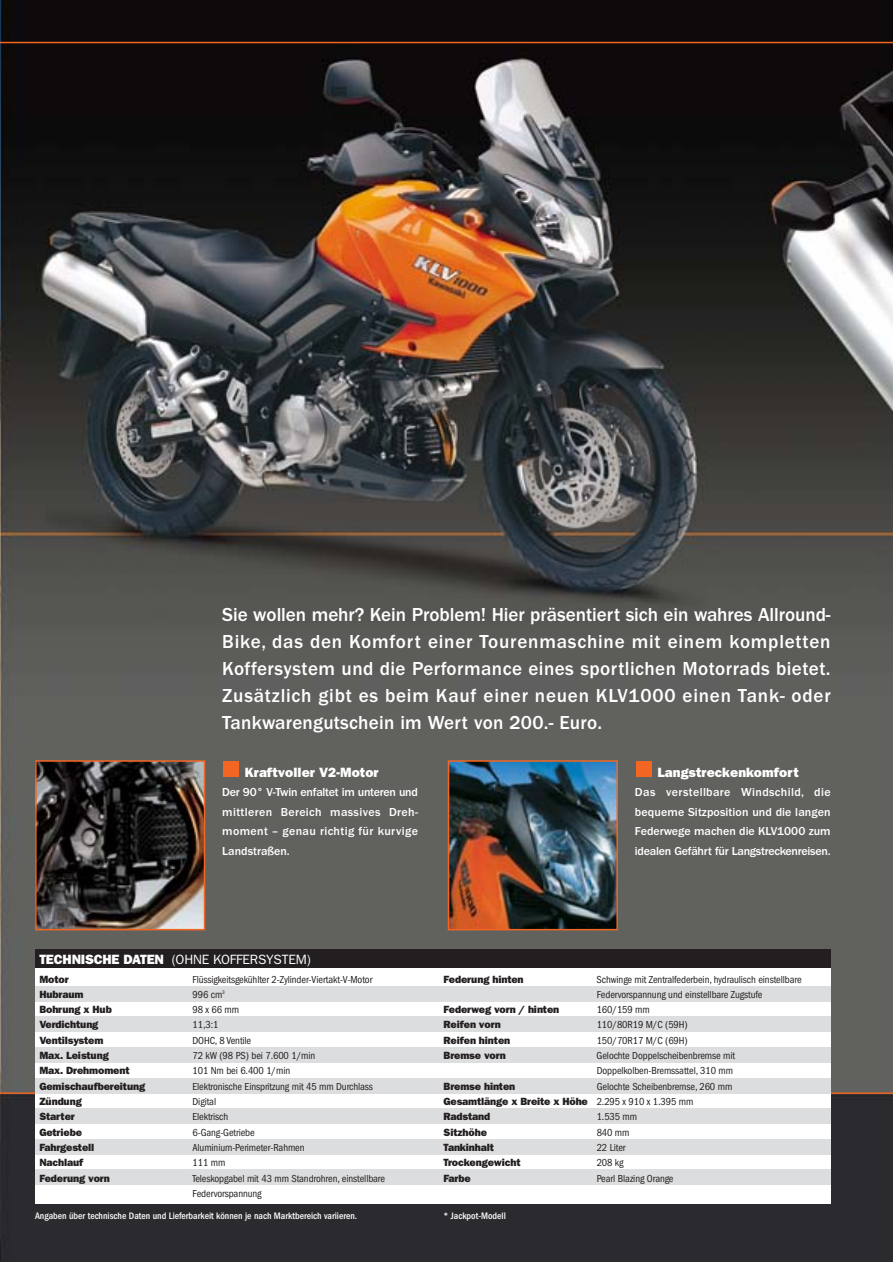
<style>
.page{position:relative;width:893px;height:1262px;background:#fff}
.page>*{position:absolute;margin:0;border:0;box-sizing:border-box;transform-origin:0 0}
.t1{font:500 19.5px/27px "Franklin Gothic";letter-spacing:.01em;color:#fff;text-align:justify}
.t2{font:800 13.5px "Franklin Gothic";letter-spacing:.005em;color:#fff}
.t3{font:13.5px "Franklin Gothic";letter-spacing:-.01em;color:#fff}
.t4{font:500 12px/19.5px "Franklin Gothic";color:#fff;text-align:justify}
.t5{font:condensed 10.5px/15.3px "Franklin Gothic";letter-spacing:-.01em;color:#231f20}
.t6{font:800 10.5px "Franklin Gothic";letter-spacing:-.01em;color:#231f20}
.t7{font:500 condensed 9.75px "Franklin Gothic";color:#fff}
.s1{font-weight:800}
.s2{font-weight:800;font-stretch:normal}
</style>
<div class="page">
<img style="left:0;top:0;width:892px;height:1261px">
<hr style="left:0;top:1092px;width:892px;height:2px;background:#f26522">
<hr style="left:0;top:42px;width:892px;height:1px;background:#f26522">
<img style="left:38px;top:763px;width:164px;height:164px">
<div style="left:35px;top:760px;width:170px;height:170px;border:2px solid #f26522"></div>
<div style="left:224px;top:761px;width:15px;height:16px;background:#f26522"></div>
<img style="left:451px;top:763px;width:164px;height:164px">
<div style="left:448px;top:760px;width:170px;height:170px;border:2px solid #f26522"></div>
<div style="left:636px;top:761px;width:15px;height:16px;background:#f26522"></div>
<div style="left:35px;top:950px;width:795px;height:253px;background:#fff"></div>
<div style="left:35px;top:986px;width:795px;height:15px;background:#dcddde"></div>
<div style="left:35px;top:1016px;width:795px;height:16px;background:#dcddde"></div>
<div style="left:35px;top:1047px;width:795px;height:15px;background:#dcddde"></div>
<div style="left:35px;top:1078px;width:795px;height:15px;background:#dcddde"></div>
<div style="left:35px;top:1108px;width:795px;height:15px;background:#dcddde"></div>
<div style="left:35px;top:1139px;width:795px;height:15px;background:#dcddde"></div>
<div style="left:35px;top:1169px;width:795px;height:16px;background:#dcddde"></div>
<div style="left:35px;top:949px;width:795px;height:19px;background:#231f20"></div>
<p class="t1" style="left:222px;top:603px;width:610px">Sie wollen mehr? Kein Problem! Hier präsentiert sich ein wahres Allround-Bike, das den Komfort einer Tourenmaschine mit einem kompletten Koffersystem und die Performance eines sportlichen Motorrads bietet.<br>Zusätzlich gibt es beim Kauf einer neuen KLV1000 einen Tank- oder Tankwarengutschein im Wert von 200.- Euro.</p>
<p class="t2" style="left:245px;top:767px;width:135px">Kraftvoller V2-Motor</p>
<p class="t4" style="left:222px;top:783px;width:197px">Der 90° V-Twin enfaltet im unteren und mittleren Bereich massives Dreh&shy;moment – genau richtig für kurvige Landstraßen.</p>
<p class="t2" style="left:657px;top:767px;width:143px">Langstreckenkomfort</p>
<p class="t4" style="left:635px;top:783px;width:197px">Das verstellbare Windschild, die bequeme Sitzposition und die langen Federwege machen die KLV1000 zum idealen Gefährt für Langstreckenreisen.</p>
<p class="t3" style="left:39px;top:954px;width:273px"><span class="s1">TECHNISCHE DATEN</span> (OHNE KOFFERSYSTEM)</p>
<p class="t6" style="left:39px;top:975px;width:31px">Motor</p>
<p class="t5" style="left:192px;top:972px;width:181px">Flüssigkeitsgekühlter 2-Zylinder-Viertakt-V-Motor</p>
<p class="t6" style="left:39px;top:990px;width:46px">Hubraum</p>
<p class="t5" style="left:192px;top:987px;width:34px">996 cm<sup>3</sup></p>
<p class="t6" style="left:39px;top:1006px;width:74px">Bohrung x Hub</p>
<p class="t5" style="left:192px;top:1002px;width:48px">98 x 66 mm</p>
<p class="t6" style="left:39px;top:1021px;width:60px">Verdichtung</p>
<p class="t5" style="left:192px;top:1018px;width:27px">11,3:1</p>
<p class="t6" style="left:39px;top:1036px;width:65px">Ventilsystem</p>
<p class="t5" style="left:192px;top:1033px;width:60px">DOHC, 8 Ventile</p>
<p class="t6" style="left:39px;top:1051px;width:71px">Max. Leistung</p>
<p class="t5" style="left:192px;top:1048px;width:124px">72 kW (98 PS) bei 7.600 1/min</p>
<p class="t6" style="left:39px;top:1067px;width:92px">Max. Drehmoment</p>
<p class="t5" style="left:192px;top:1064px;width:99px">101 Nm bei 6.400 1/min</p>
<p class="t6" style="left:39px;top:1082px;width:107px">Gemischaufbereitung</p>
<p class="t5" style="left:192px;top:1079px;width:182px">Elektronische Einspritzung mit 45 mm Durchlass</p>
<p class="t6" style="left:39px;top:1097px;width:44px">Zündung</p>
<p class="t5" style="left:192px;top:1094px;width:25px">Digital</p>
<p class="t6" style="left:39px;top:1113px;width:37px">Starter</p>
<p class="t5" style="left:192px;top:1110px;width:37px">Elektrisch</p>
<p class="t6" style="left:39px;top:1128px;width:44px">Getriebe</p>
<p class="t5" style="left:192px;top:1125px;width:64px">6-Gang-Getriebe</p>
<p class="t6" style="left:39px;top:1143px;width:57px">Fahrgestell</p>
<p class="t5" style="left:192px;top:1140px;width:114px">Aluminium-Perimeter-Rahmen</p>
<p class="t6" style="left:39px;top:1159px;width:46px">Nachlauf</p>
<p class="t5" style="left:192px;top:1155px;width:34px">111 mm</p>
<p class="t6" style="left:39px;top:1174px;width:72px">Federung vorn</p>
<p class="t5" style="left:192px;top:1171px;width:194px">Teleskopgabel mit 43 mm Standrohren, einstellbare<br>Federvorspannung</p>
<p class="t6" style="left:443px;top:975px;width:82px">Federung hinten</p>
<p class="t5" style="left:596px;top:972px;width:206px">Schwinge mit Zentralfederbein, hydraulisch einstellbare<br>Federvorspannung und einstellbare Zugstufe</p>
<p class="t6" style="left:443px;top:1006px;width:117px">Federweg vorn / hinten</p>
<p class="t5" style="left:596px;top:1002px;width:55px">160/159 mm</p>
<p class="t6" style="left:443px;top:1021px;width:59px">Reifen vorn</p>
<p class="t5" style="left:596px;top:1018px;width:92px">110/80R19 M/C (59H)</p>
<p class="t6" style="left:443px;top:1036px;width:68px">Reifen hinten</p>
<p class="t5" style="left:596px;top:1033px;width:92px">150/70R17 M/C (69H)</p>
<p class="t6" style="left:443px;top:1051px;width:64px">Bremse vorn</p>
<p class="t5" style="left:596px;top:1048px;width:140px">Gelochte Doppelscheibenbremse mit<br>Doppelkolben-Bremssattel, 310 mm</p>
<p class="t6" style="left:443px;top:1082px;width:73px">Bremse hinten</p>
<p class="t5" style="left:443px;top:1079px;width:290px;text-indent:153px">Gelochte Scheibenbremse, 260 mm<br><span class="s2">Gesamtlänge x Breite x Höhe</span> 2.295 x 910 x 1.395 mm<br><span class="s2">Radstand</span></p>
<p class="t5" style="left:596px;top:1110px;width:42px">1.535 mm</p>
<p class="t6" style="left:443px;top:1128px;width:45px">Sitzhöhe</p>
<p class="t5" style="left:596px;top:1125px;width:34px">840 mm</p>
<p class="t6" style="left:443px;top:1143px;width:52px">Tankinhalt</p>
<p class="t5" style="left:596px;top:1140px;width:30px">22 Liter</p>
<p class="t6" style="left:443px;top:1159px;width:79px">Trockengewicht</p>
<p class="t5" style="left:596px;top:1155px;width:28px">208 kg</p>
<p class="t6" style="left:443px;top:1174px;width:29px">Farbe</p>
<p class="t5" style="left:596px;top:1171px;width:78px">Pearl Blazing Orange</p>
<p class="t7" style="left:35px;top:1212px;width:323px">Angaben über technische Daten und Lieferbarkeit können je nach Marktbereich variieren.</p>
<p class="t7" style="left:443px;top:1212px;width:64px">* Jackpot-Modell</p>
</div>
